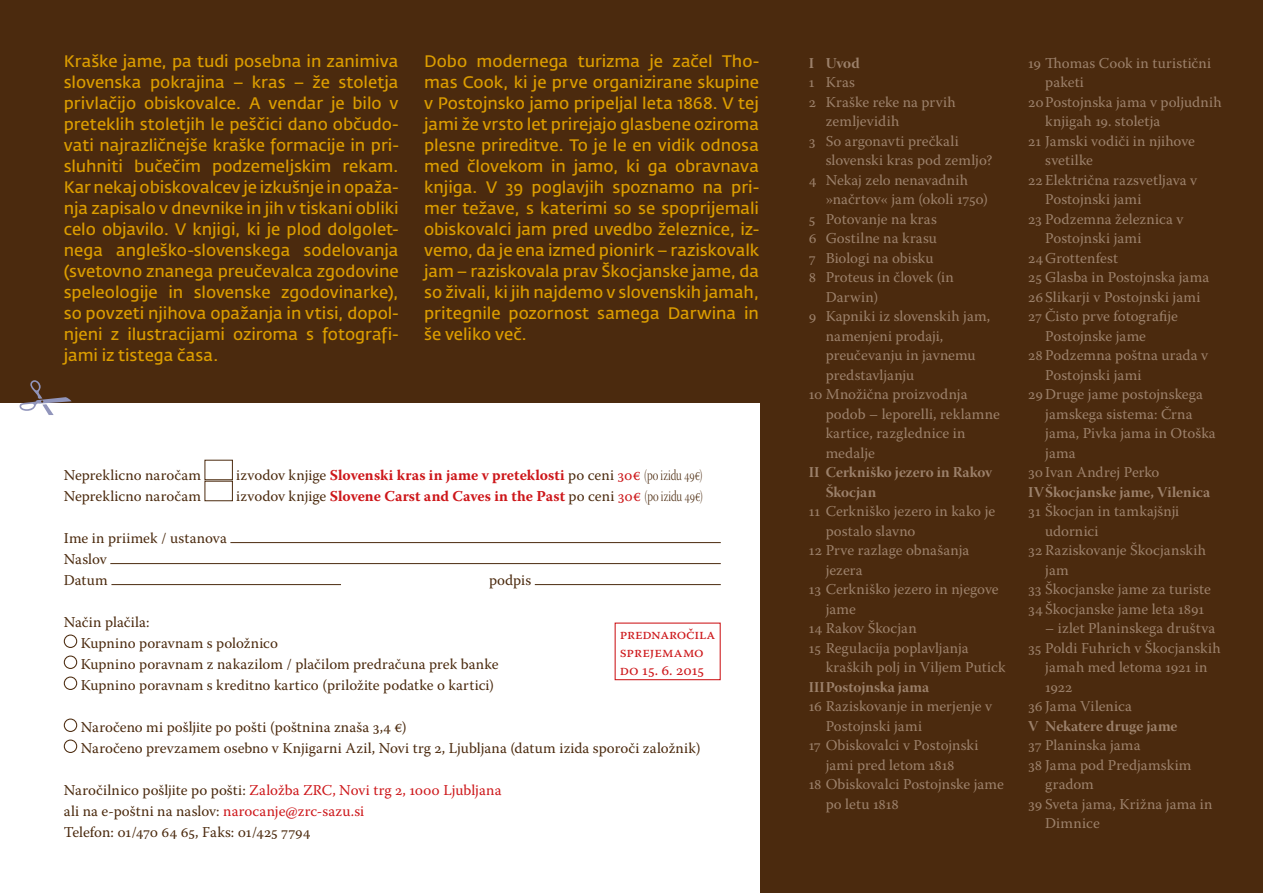
<style>
.page{position:relative;width:1263px;height:893px;background:#4b2a0e}
.page>*{position:absolute;margin:0;border:0;box-sizing:border-box;transform-origin:0 0}
.t1{font:16.5px/21px "Fedra Sans Std";letter-spacing:-.005em;color:#dc9d00;text-align:justify}
.t2{font:15px "Warnock Pro";letter-spacing:.005em;color:#9c816b}
.t3{font:15px/21px "Warnock Pro";letter-spacing:.005em;color:#4b2a0e}
.t4{font:700 15px "Warnock Pro";color:#cd171a}
.t5{font:15px/19.5px "Warnock Pro Bold Subh";color:#9c816b}
.t6{font:15px/18px "Warnock Pro";letter-spacing:-.01em;color:#cd171a}
.s1{font-weight:400;color:#4b2a0e}
.s2{font-weight:400}
.s3{font-family:"Warnock Pro Light Disp";font-weight:400;color:#4b2a0e}
.s4{color:#cd171a}
</style>
<div class="page">
<div style="left:0;top:404px;width:759px;height:489px;background:#fff"></div>
<div style="left:205px;top:460px;width:28px;height:20px;border:1px solid #4b2a0e"></div>
<hr style="left:230px;top:542px;width:491px;height:1px;background:#4b2a0e">
<hr style="left:110px;top:563px;width:611px;height:1px;background:#4b2a0e">
<hr style="left:111px;top:584px;width:230px;height:1px;background:#4b2a0e">
<hr style="left:535px;top:584px;width:186px;height:1px;background:#4b2a0e">
<div style="left:64px;top:634px;width:13px;height:14px;border:1px solid #4b2a0e;border-radius:50%"></div>
<div style="left:64px;top:655px;width:13px;height:14px;border:1px solid #4b2a0e;border-radius:50%"></div>
<div style="left:64px;top:676px;width:13px;height:14px;border:1px solid #4b2a0e;border-radius:50%"></div>
<div style="left:64px;top:718px;width:13px;height:14px;border:1px solid #4b2a0e;border-radius:50%"></div>
<div style="left:64px;top:739px;width:13px;height:14px;border:1px solid #4b2a0e;border-radius:50%"></div>
<svg style="left:20px;top:380px;width:52px;height:35px"></svg>
<div style="left:615px;top:623px;width:106px;height:57px;border:1px solid #cd171a"></div>
<p class="t1" style="left:64px;top:51px;width:336px">Kraške jame, pa tudi posebna in zanimiva slovenska pokrajina – kras – že stoletja privlačijo obiskovalce. A vendar je bilo v preteklih stoletjih le peščici dano občudo&shy;vati najrazličnejše kraške formacije in pri&shy;sluhniti bučečim podzemeljskim rekam.<br>Kar nekaj obiskovalcev je izkušnje in opaža&shy;nja zapisalo v dnevnike in jih v tiskani obliki celo objavilo. V knjigi, ki je plod dolgolet&shy;nega angleško-slovenskega sodelovanja (svetovno znanega preučevalca zgodovine speleologije in slovenske zgodovinarke), so povzeti njihova opažanja in vtisi, dopol&shy;njeni z ilustracijami oziroma s fotografi&shy;jami iz tistega časa.</p>
<p class="t1" style="left:424px;top:51px;width:336px">Dobo modernega turizma je začel Tho&shy;mas Cook, ki je prve organizirane skupine v Postojnsko jamo pripeljal leta 1868. V tej jami že vrsto let prirejajo glasbene oziroma plesne prireditve. To je le en vidik odnosa med človekom in jamo, ki ga obravnava knjiga. V 39 poglavjih spoznamo na pri&shy;mer težave, s katerimi so se spoprijemali obiskovalci jam pred uvedbo železnice, iz&shy;vemo, da je ena izmed pionirk – raziskovalk jam – raziskovala prav Škocjanske jame, da so živali, ki jih najdemo v slovenskih jamah, pritegnile pozornost samega Darwina in še veliko več.</p>
<p class="t3" style="left:64px;top:464px;width:139px">Nepreklicno naročam</p>
<p class="t4" style="left:236px;top:466px;width:468px"><span class="s1">izvodov knjige</span> Slovenski kras in jame v preteklosti <span class="s1">po ceni</span> <span class="s2">30€</span> <span class="s3">(po izidu 49€)</span></p>
<p class="t3" style="left:64px;top:485px;width:139px">Nepreklicno naročam</p>
<p class="t4" style="left:236px;top:487px;width:469px"><span class="s1">izvodov knjige</span> Slovene Carst and Caves in the Past <span class="s1">po ceni</span> <span class="s2">30€</span> <span class="s3">(po izidu 49€)</span></p>
<p class="t3" style="left:64px;top:527px;width:165px">Ime in priimek / ustanova<br>Naslov<br>Datum</p>
<p class="t3" style="left:489px;top:569px;width:44px">podpis</p>
<p class="t3" style="left:81px;top:611px;width:419px;text-indent:-17px">Način plačila:<br>Kupnino poravnam s položnico<br>Kupnino poravnam z nakazilom / plačilom predračuna prek banke Kupnino poravnam s kreditno kartico (priložite podatke o kartici)</p>
<p class="t3" style="left:81px;top:716px;width:621px">Naročeno mi pošljite po pošti (poštnina znaša 3,4 €)<br>Naročeno prevzamem osebno v Knjigarni Azil, Novi trg 2, Ljubljana (datum izida sporoči založnik)</p>
<p class="t3" style="left:64px;top:779px;width:439px">Naročilnico pošljite po pošti: <span class="s4">Založba ZRC, Novi trg 2, 1000 Ljubljana </span>ali na e-poštni na naslov: <span class="s4">narocanje@zrc-sazu.si<br></span>Telefon: 01/470 64 65, Faks: 01/425 7794</p>
<p class="t6" style="left:620px;top:625px;width:97px">prednaročila sprejemamo do 15. 6. 2015</p>
<p class="t5" style="left:809px;top:53px;width:52px">I Uvod</p>
<p class="t2" style="left:809px;top:73px;width:48px">1 Kras</p>
<p class="t2" style="left:809px;top:93px;width:149px">2 Kraške reke na prvih</p>
<p class="t2" style="left:826px;top:112px;width:75px">zemljevidih</p>
<p class="t2" style="left:809px;top:132px;width:152px">3 So argonavti prečkali</p>
<p class="t2" style="left:826px;top:151px;width:168px">slovenski kras pod zemljo?</p>
<p class="t2" style="left:809px;top:171px;width:161px">4 Nekaj zelo nenavadnih</p>
<p class="t2" style="left:826px;top:190px;width:164px">»načrtov« jam (okoli 1750)</p>
<p class="t2" style="left:809px;top:210px;width:130px">5 Potovanje na kras</p>
<p class="t2" style="left:809px;top:229px;width:130px">6 Gostilne na krasu</p>
<p class="t2" style="left:809px;top:249px;width:127px">7 Biologi na obisku</p>
<p class="t2" style="left:809px;top:268px;width:147px">8 Proteus in človek (in</p>
<p class="t2" style="left:826px;top:288px;width:54px">Darwin)</p>
<p class="t2" style="left:809px;top:307px;width:183px">9 Kapniki iz slovenskih jam,</p>
<p class="t2" style="left:826px;top:327px;width:119px">namenjeni prodaji,</p>
<p class="t2" style="left:826px;top:346px;width:151px">preučevanju in javnemu</p>
<p class="t2" style="left:826px;top:366px;width:90px">predstavljanju</p>
<p class="t2" style="left:809px;top:385px;width:160px">10 Množična proizvodnja</p>
<p class="t2" style="left:826px;top:405px;width:176px">podob – leporelli, reklamne</p>
<p class="t2" style="left:826px;top:424px;width:141px">kartice, razglednice in</p>
<p class="t2" style="left:826px;top:444px;width:51px">medalje</p>
<p class="t5" style="left:826px;top:462px;width:168px;text-indent:-17px">II Cerkniško jezero in Rakov<br>Škocjan</p>
<p class="t2" style="left:809px;top:502px;width:188px">11 Cerkniško jezero in kako je</p>
<p class="t2" style="left:826px;top:522px;width:91px">postalo slavno</p>
<p class="t2" style="left:809px;top:541px;width:162px">12 Prve razlage obnašanja</p>
<p class="t2" style="left:826px;top:561px;width:38px">jezera</p>
<p class="t2" style="left:809px;top:580px;width:192px">13 Cerkniško jezero in njegove</p>
<p class="t2" style="left:826px;top:600px;width:32px">jame</p>
<p class="t2" style="left:809px;top:619px;width:110px">14 Rakov Škocjan</p>
<p class="t2" style="left:809px;top:639px;width:162px">15 Regulacija poplavljanja</p>
<p class="t2" style="left:826px;top:658px;width:181px">kraških polj in Viljem Putick</p>
<p class="t5" style="left:809px;top:677px;width:122px">IIIPostojnska jama</p>
<p class="t2" style="left:809px;top:697px;width:185px">16 Raziskovanje in merjenje v</p>
<p class="t2" style="left:826px;top:717px;width:98px">Postojnski jami</p>
<p class="t2" style="left:809px;top:736px;width:171px">17 Obiskovalci v Postojnski</p>
<p class="t2" style="left:826px;top:756px;width:130px">jami pred letom 1818</p>
<p class="t2" style="left:809px;top:775px;width:197px">18 Obiskovalci Postojnske jame</p>
<p class="t2" style="left:826px;top:795px;width:75px">po letu 1818</p>
<p class="t2" style="left:1028px;top:54px;width:185px">19 Thomas Cook in turistični</p>
<p class="t2" style="left:1045px;top:73px;width:40px">paketi</p>
<p class="t2" style="left:1028px;top:93px;width:195px">20Postojnska jama v poljudnih</p>
<p class="t2" style="left:1045px;top:112px;width:117px">knjigah 19. stoletja</p>
<p class="t2" style="left:1028px;top:132px;width:168px">21 Jamski vodiči in njihove</p>
<p class="t2" style="left:1045px;top:151px;width:49px">svetilke</p>
<p class="t2" style="left:1028px;top:171px;width:170px">22 Električna razsvetljava v</p>
<p class="t2" style="left:1045px;top:190px;width:98px">Postojnski jami</p>
<p class="t2" style="left:1028px;top:210px;width:157px">23 Podzemna železnica v</p>
<p class="t2" style="left:1045px;top:229px;width:98px">Postojnski jami</p>
<p class="t2" style="left:1028px;top:249px;width:91px">24Grottenfest</p>
<p class="t2" style="left:1028px;top:268px;width:183px">25 Glasba in Postojnska jama</p>
<p class="t2" style="left:1028px;top:288px;width:174px">26Slikarji v Postojnski jami</p>
<p class="t2" style="left:1028px;top:307px;width:151px">27 Čisto prve fotografije</p>
<p class="t2" style="left:1045px;top:327px;width:102px">Postojnske jame</p>
<p class="t2" style="left:1028px;top:346px;width:181px">28 Podzemna poštna urada v</p>
<p class="t2" style="left:1045px;top:366px;width:98px">Postojnski jami</p>
<p class="t2" style="left:1028px;top:385px;width:176px">29 Druge jame postojnskega</p>
<p class="t2" style="left:1045px;top:405px;width:149px">jamskega sistema: Črna</p>
<p class="t2" style="left:1045px;top:424px;width:172px">jama, Pivka jama in Otoška</p>
<p class="t2" style="left:1045px;top:444px;width:32px">jama</p>
<p class="t2" style="left:1028px;top:463px;width:133px">30Ivan Andrej Perko</p>
<p class="t5" style="left:1028px;top:482px;width:184px">IVŠkocjanske jame, Vilenica</p>
<p class="t2" style="left:1028px;top:502px;width:153px">31 Škocjan in tamkajšnji</p>
<p class="t2" style="left:1045px;top:522px;width:55px">udornici</p>
<p class="t2" style="left:1028px;top:541px;width:179px">32 Raziskovanje Škocjanskih</p>
<p class="t2" style="left:1045px;top:561px;width:25px">jam</p>
<p class="t2" style="left:1028px;top:580px;width:184px">33 Škocjanske jame za turiste</p>
<p class="t2" style="left:1028px;top:600px;width:178px">34 Škocjanske jame leta 1891</p>
<p class="t2" style="left:1045px;top:619px;width:172px">– izlet Planinskega društva</p>
<p class="t2" style="left:1028px;top:639px;width:194px">35 Poldi Fuhrich v Škocjanskih</p>
<p class="t2" style="left:1045px;top:658px;width:164px">jamah med letoma 1921 in</p>
<p class="t2" style="left:1045px;top:678px;width:29px">1922</p>
<p class="t2" style="left:1028px;top:697px;width:105px">36 Jama Vilenica</p>
<p class="t5" style="left:1028px;top:716px;width:151px">V Nekatere druge jame</p>
<p class="t2" style="left:1028px;top:736px;width:114px">37 Planinska jama</p>
<p class="t2" style="left:1028px;top:756px;width:165px">38 Jama pod Predjamskim</p>
<p class="t2" style="left:1045px;top:775px;width:50px">gradom</p>
<p class="t2" style="left:1028px;top:795px;width:186px">39 Sveta jama, Križna jama in</p>
<p class="t2" style="left:1045px;top:814px;width:56px">Dimnice</p>
</div>
